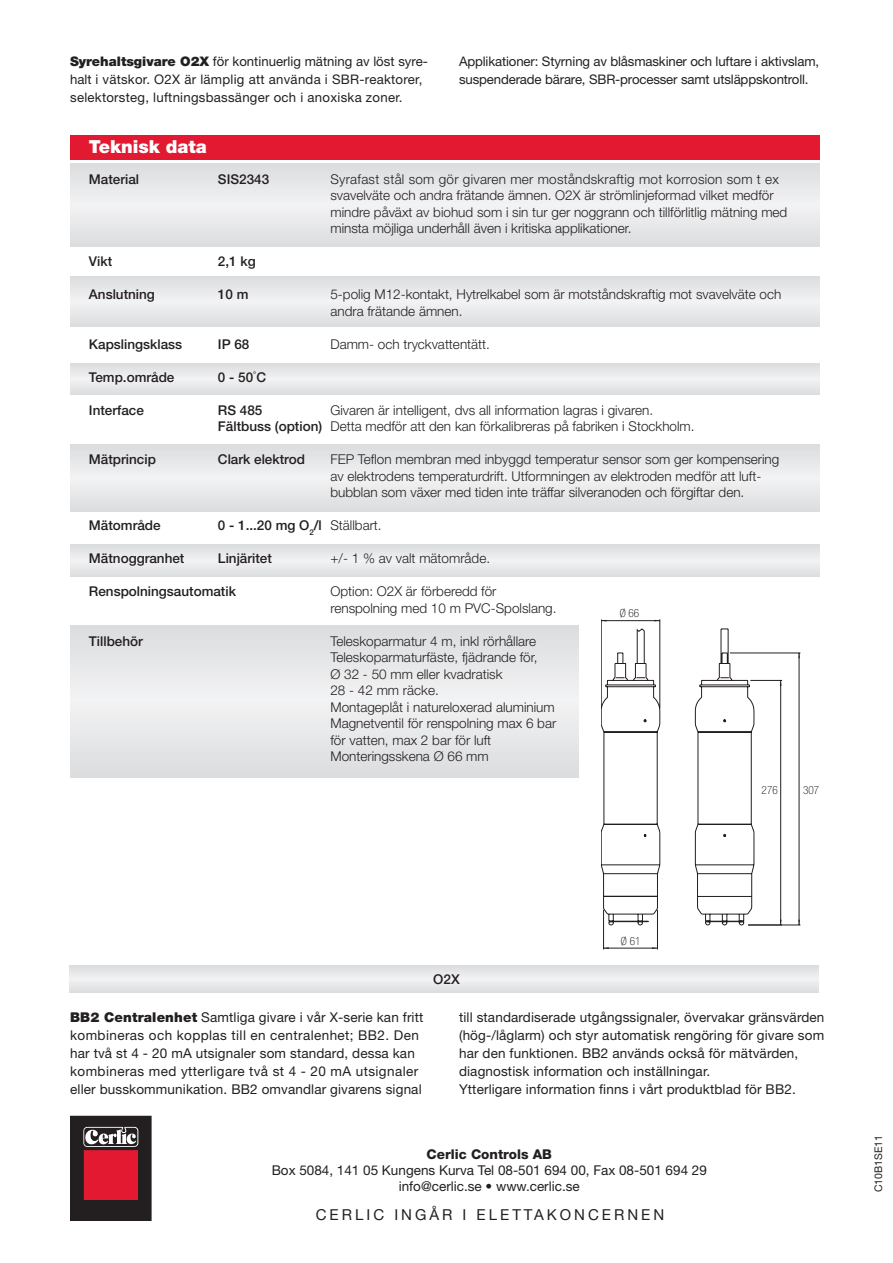
<style>
.page{position:relative;width:893px;height:1263px;background:#fff}
.page>*{position:absolute;margin:0;border:0;box-sizing:border-box;transform-origin:0 0}
.t1{font:900 18px "Helvetica Neue";color:#fff}
.t2{font:15px "Helvetica Neue";letter-spacing:.2em;color:#231f20}
.t3{font:300 13.5px/16.5px "Helvetica Neue";color:#231f20}
.t4{font:13.5px/18px "Helvetica Neue";letter-spacing:.01em;color:#231f20}
.t5{font:500 13.5px "Helvetica Neue";color:#231f20}
.t6{font:800 13.5px "Helvetica Neue";color:#231f20}
.t7{font:13.2px/18px "Helvetica Neue";letter-spacing:.02em;color:#231f20}
.t8{font:13.2px/18px "Helvetica Neue";color:#231f20}
.t9{font:100 condensed 11.25px "Helvetica Neue";color:#000}
.t10{font:10.5px "Helvetica Neue";color:#231f20}
.s1{font-weight:900}
.s2{font-weight:500}
.s3{font-weight:300}
</style>
<div class="page">
<hr style="left:748px;top:925px;width:52px;height:1px;background:#231f20">
<hr style="left:730px;top:653px;width:70px;height:1px;background:#231f20">
<hr style="left:799px;top:653px;width:1px;height:272px;background:#231f20">
<hr style="left:603px;top:910px;width:1px;height:39px;background:#231f20">
<hr style="left:657px;top:910px;width:1px;height:39px;background:#231f20">
<hr style="left:604px;top:948px;width:53px;height:1px;background:#231f20">
<svg style="left:601px;top:619px;width:153px;height:306px"></svg>
<hr style="left:750px;top:680px;width:32px;height:1px;background:#231f20">
<hr style="left:780px;top:680px;width:1px;height:245px;background:#231f20">
<svg style="left:70px;top:1116px;width:81px;height:104px;background:#6d2a32"></svg>
<div style="left:70px;top:164px;width:750px;height:83px;background:#e7e8e9"></div>
<div style="left:70px;top:276px;width:750px;height:50px;background:#e7e8e9"></div>
<div style="left:70px;top:363px;width:750px;height:31px;background:#e7e8e9"></div>
<div style="left:70px;top:545px;width:750px;height:31px;background:#e7e8e9"></div>
<div style="left:70px;top:625px;width:508px;height:152px;background:#e7e8e9"></div>
<div style="left:70px;top:445px;width:750px;height:66px;background:#e7e8e9"></div>
<div style="left:70px;top:135px;width:749px;height:25px;background:#e21931"></div>
<div style="left:69px;top:965px;width:750px;height:27px;background:#e7e8e9"></div>
<p class="t7" style="left:70px;top:52px;width:359px"><span class="s1">Syrehaltsgivare O2X</span> för kontinuerlig mätning av löst syre&shy;halt i vätskor. O2X är lämplig att använda i SBR-reaktorer, selektorsteg, luftningsbassänger och i anoxiska zoner.</p>
<p class="t8" style="left:459px;top:52px;width:362px">Applikationer: Styrning av blåsmaskiner och luftare i aktivslam, suspenderade bärare, SBR-processer samt utsläppskontroll.</p>
<h1 class="t1" style="left:89px;top:136px;width:120px">Teknisk data</h1>
<p class="t5" style="left:89px;top:171px;width:52px">Material</p>
<p class="t5" style="left:218px;top:171px;width:53px">SIS2343</p>
<p class="t3" style="left:330px;top:171px;width:458px">Syrafast stål som gör givaren mer moståndskraftig mot korrosion som t ex svavelväte och andra frätande ämnen. O2X är strömlinjeformad vilket medför mindre påväxt av biohud som i sin tur ger noggrann och tillförlitlig mätning med minsta möjliga underhåll även i kritiska applikationer.</p>
<p class="t5" style="left:89px;top:254px;width:25px">Vikt</p>
<p class="t5" style="left:218px;top:254px;width:39px">2,1 kg</p>
<p class="t5" style="left:89px;top:287px;width:68px">Anslutning</p>
<p class="t5" style="left:218px;top:287px;width:32px">10 m</p>
<p class="t3" style="left:330px;top:286px;width:452px">5-polig M12-kontakt, Hytrelkabel som är motståndskraftig mot svavelväte och andra frätande ämnen.</p>
<p class="t5" style="left:89px;top:336px;width:95px">Kapslingsklass</p>
<p class="t5" style="left:218px;top:336px;width:33px">IP 68</p>
<p class="t3" style="left:330px;top:336px;width:161px">Damm- och tryckvattentätt.</p>
<p class="t5" style="left:89px;top:369px;width:87px">Temp.område</p>
<p class="t5" style="left:218px;top:369px;width:50px">0 - 50<sup>°</sup>C</p>
<p class="t5" style="left:89px;top:402px;width:57px">Interface</p>
<p class="t5" style="left:218px;top:402px;width:46px">RS 485</p>
<p class="t3" style="left:218px;top:402px;width:478px;text-indent:112px">Givaren är intelligent, dvs all information lagras i givaren.<br><span class="s2">Fältbuss (option)</span> Detta medför att den kan förkalibreras på fabriken i Stockholm.</p>
<p class="t5" style="left:89px;top:452px;width:69px">Mätprincip</p>
<p class="t5" style="left:218px;top:452px;width:89px">Clark elektrod</p>
<p class="t3" style="left:330px;top:451px;width:450px">FEP Teflon membran med inbyggd temperatur sensor som ger kompensering av elektrodens temperaturdrift. Utformningen av elektroden medför att luft&shy;bubblan som växer med tiden inte träffar silveranoden och förgiftar den.</p>
<p class="t5" style="left:89px;top:517px;width:73px">Mätområde</p>
<p class="t5" style="left:218px;top:517px;width:165px">0 - 1...20 mg O<sub>2</sub>/l <span class="s3">Ställbart.</span></p>
<p class="t5" style="left:89px;top:551px;width:97px">Mätnoggranhet</p>
<p class="t5" style="left:218px;top:551px;width:56px">Linjäritet</p>
<p class="t3" style="left:330px;top:550px;width:161px">+/- 1 % av valt mätområde.</p>
<p class="t5" style="left:89px;top:584px;width:149px">Renspolningsautomatik</p>
<p class="t3" style="left:330px;top:583px;width:228px">Option: O2X är förberedd för renspolning med 10 m PVC-Spolslang.</p>
<p class="t5" style="left:89px;top:633px;width:56px">Tillbehör</p>
<p class="t3" style="left:330px;top:633px;width:227px">Teleskoparmatur 4 m, inkl rörhållare<br>Teleskoparmaturfäste, fjädrande för,<br>Ø 32 - 50 mm eller kvadratisk<br>28 - 42 mm räcke.<br>Montageplåt i natureloxerad aluminium<br>Magnetventil för renspolning max 6 bar för vatten, max 2 bar för luft<br>Monteringsskena Ø 66 mm</p>
<p class="t9" style="left:620px;top:607px;width:21px">Ø 66</p>
<p class="t9" style="left:762px;top:784px;width:18px">276</p>
<p class="t9" style="left:803px;top:784px;width:18px">307</p>
<p class="t5" style="left:433px;top:971px;width:28px">O2X</p>
<p class="t9" style="left:621px;top:935px;width:21px">Ø 61</p>
<p class="t4" style="left:70px;top:1008px;width:355px"><span class="s1">BB2 Centralenhet</span> Samtliga givare i vår X-serie kan fritt kombineras och kopplas till en centralenhet; BB2. Den har två st 4 - 20 mA utsignaler som standard, dessa kan kombineras med ytterligare två st 4 - 20 mA utsignaler eller busskommunikation. BB2 omvandlar givarens signal</p>
<p class="t4" style="left:459px;top:1008px;width:367px">till standardiserade utgångssignaler, övervakar gränsvärden (hög-/låglarm) och styr automatisk rengöring för givare som har den funktionen. BB2 används också för mätvärden, diagnostisk information och inställningar.<br>Ytterligare information finns i vårt produktblad för BB2.</p>
<p class="t6" style="left:427px;top:1146px;width:127px">Cerlic Controls AB</p>
<p class="t4" style="left:272px;top:1162px;width:437px;line-height:16.2px;text-align:center">Box 5084, 141 05 Kungens Kurva Tel 08-501 694 00, Fax 08-501 694 29 info@cerlic.se • www.cerlic.se</p>
<p class="t2" style="left:316px;top:1205px;width:350px">CERLIC INGÅR I ELETTAKONCERNEN</p>
<p class="t10" style="left:872px;top:1192px;width:59px;rotate:-90deg">C10B1SE11</p>
</div>
